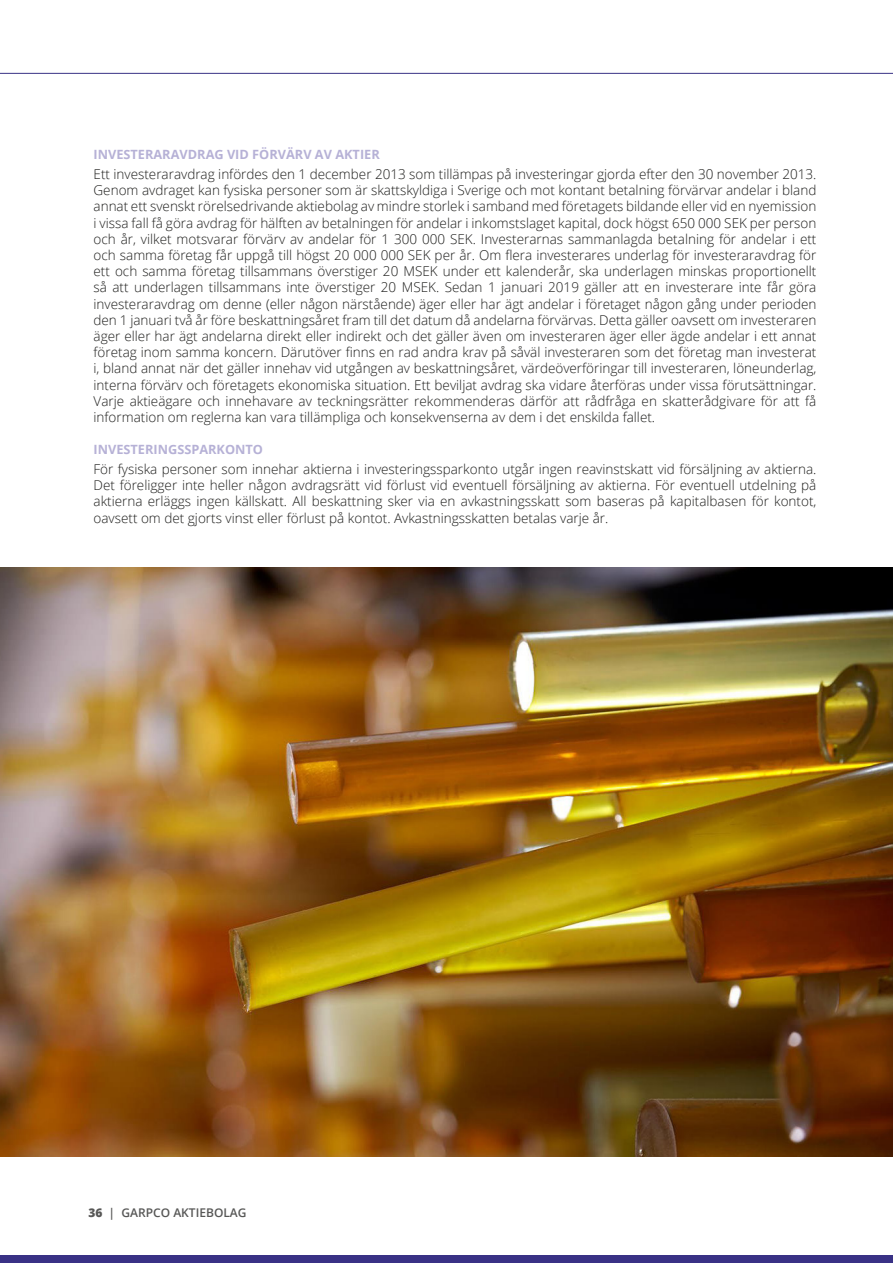
<style>
.page{position:relative;width:893px;height:1263px;background:#fff}
.page>*{position:absolute;margin:0;border:0;box-sizing:border-box;transform-origin:0 0}
.t1{font:300 13.5px/16.2px "Open Sans";color:#1d1d1b;text-align:justify}
.t2{font:700 12.75px "Open Sans";color:#b6b1d6}
.t3{font:600 12px "Open Sans";color:#575756}
.s1{font-weight:800}
</style>
<div class="page">
<div style="left:0;top:1255px;width:893px;height:8px;background:#393185"></div>
<hr style="left:0;top:73px;width:893px;height:1px;background:#393185">
<img style="left:0;top:568px;width:893px;height:589px">
<p class="t2" style="left:94px;top:145px;width:288px">INVESTERARAVDRAG VID FÖRVÄRV AV AKTIER</p>
<p class="t1" style="left:94px;top:166px;width:724px">Ett investeraravdrag infördes den 1 december 2013 som tillämpas på investeringar gjorda efter den 30 november 2013.<br>Genom avdraget kan fysiska personer som är skattskyldiga i Sverige och mot kontant betalning förvärvar andelar i bland annat ett svenskt rörelsedrivande aktiebolag av mindre storlek i samband med företagets bildande eller vid en nyemission i vissa fall få göra avdrag för hälften av betalningen för andelar i inkomstslaget kapital, dock högst 650 000 SEK per person och år, vilket motsvarar förvärv av andelar för 1 300 000 SEK. Investerarnas sammanlagda betalning för andelar i ett och samma företag får uppgå till högst 20 000 000 SEK per år. Om flera investerares underlag för investeraravdrag för ett och samma företag tillsammans överstiger 20 MSEK under ett kalenderår, ska underlagen minskas proportionellt så att underlagen tillsammans inte överstiger 20 MSEK. Sedan 1 januari 2019 gäller att en investerare inte får göra investeraravdrag om denne (eller någon närstående) äger eller har ägt andelar i företaget någon gång under perioden den 1 januari två år före beskattningsåret fram till det datum då andelarna förvärvas. Detta gäller oavsett om investeraren äger eller har ägt andelarna direkt eller indirekt och det gäller även om investeraren äger eller ägde andelar i ett annat företag inom samma koncern. Därutöver finns en rad andra krav på såväl investeraren som det företag man investerat i, bland annat när det gäller innehav vid utgången av beskattningsåret, värdeöverföringar till investeraren, löneunderlag, interna förvärv och företagets ekonomiska situation. Ett beviljat avdrag ska vidare återföras under vissa förutsättningar.<br>Varje aktieägare och innehavare av teckningsrätter rekommenderas därför att rådfråga en skatterådgivare för att få information om reglerna kan vara tillämpliga och konsekvenserna av dem i det enskilda fallet.</p>
<p class="t2" style="left:94px;top:440px;width:171px">INVESTERINGSSPARKONTO</p>
<p class="t1" style="left:94px;top:461px;width:724px">För fysiska personer som innehar aktierna i investeringssparkonto utgår ingen reavinstskatt vid försäljning av aktierna.<br>Det föreligger inte heller någon avdragsrätt vid förlust vid eventuell försäljning av aktierna. För eventuell utdelning på aktierna erläggs ingen källskatt. All beskattning sker via en avkastningsskatt som baseras på kapitalbasen för kontot, oavsett om det gjorts vinst eller förlust på kontot. Avkastningsskatten betalas varje år.</p>
<p class="t3" style="left:88px;top:1204px;width:160px"><span class="s1">36</span> | GARPCO AKTIEBOLAG</p>
</div>
